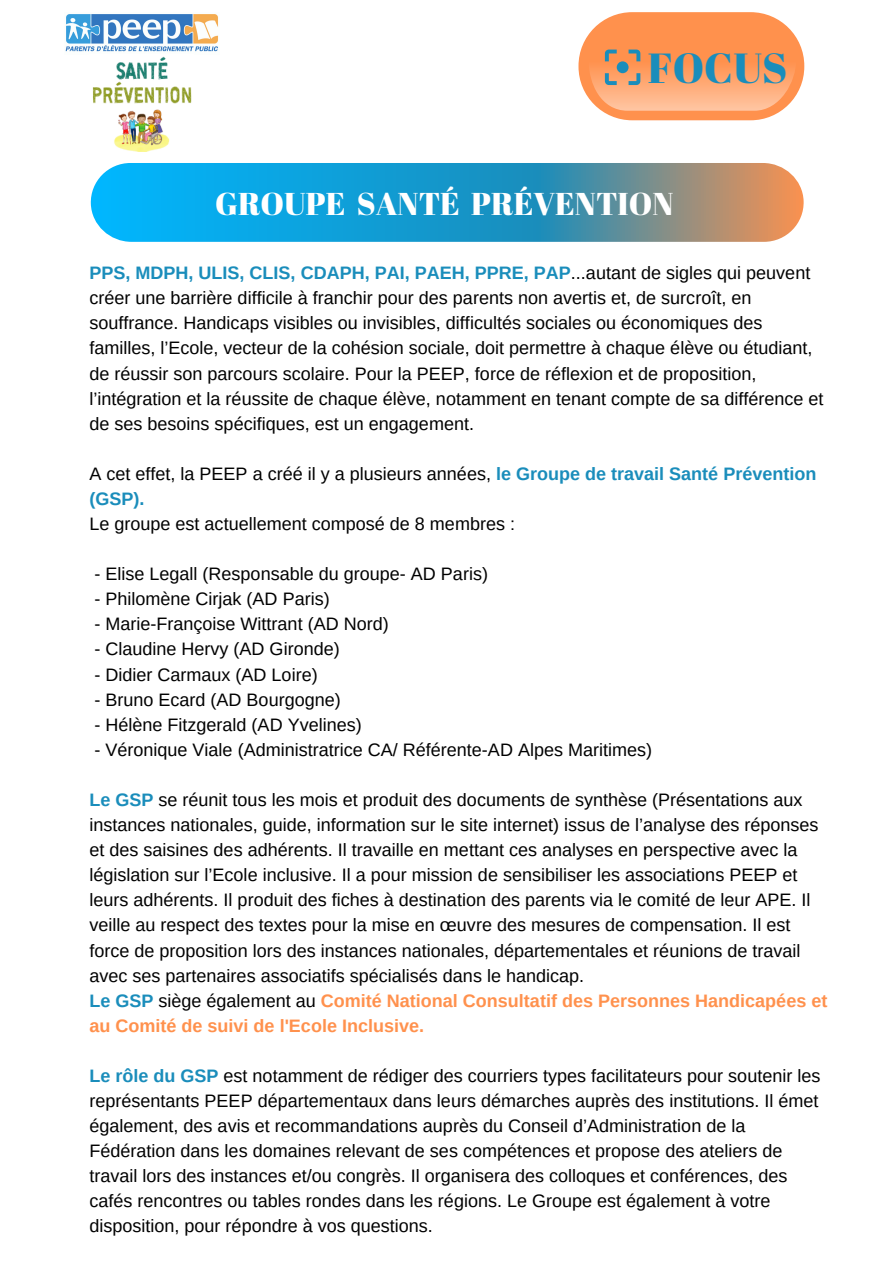
<style>
.page{position:relative;width:894px;height:1264px;background:#fff}
.page>*{position:absolute;margin:0;border:0;box-sizing:border-box;transform-origin:0 0}
.t1{font:42px "Abril Fatface";color:#1a8dbb}
.t2{font:31.5px "Abril Fatface";color:#fff}
.t3{font:18px/25px "Arimo";color:#000}
.s1{font-weight:700;color:#1a8dbb}
.s2{font-weight:700;color:#ff914d}
</style>
<div class="page">
<img style="left:65px;top:14px;width:153px;height:38px">
<div style="left:578px;top:12px;width:226px;height:108px;background:#ff914d;border-radius:54px"></div>
<svg style="left:588px;top:50px;width:208px;height:61px"></svg>
<img style="left:92px;top:56px;width:100px;height:95px">
<svg style="left:90px;top:163px;width:714px;height:79px;background:#409ebf"></svg>
<h1 class="t1" style="left:647px;top:38px;width:141px">FOCUS</h1>
<h2 class="t2" style="left:215px;top:181px;width:459px">GROUPE SANTÉ PRÉVENTION</h2>
<p class="t3" style="left:89px;top:260px;width:735px"><span class="s1">PPS, MDPH, ULIS, CLIS, CDAPH, PAI, PAEH, PPRE, PAP</span>...autant de sigles qui peuvent créer une barrière difficile à franchir pour des parents non avertis et, de surcroît, en souffrance. Handicaps visibles ou invisibles, difficultés sociales ou économiques des familles, l’Ecole, vecteur de la cohésion sociale, doit permettre à chaque élève ou étudiant, de réussir son parcours scolaire. Pour la PEEP, force de réflexion et de proposition, l’intégration et la réussite de chaque élève, notamment en tenant compte de sa différence et de ses besoins spécifiques, est un engagement.</p>
<p class="t3" style="left:89px;top:461px;width:728px">A cet effet, la PEEP a créé il y a plusieurs années, <span class="s1">le Groupe de travail Santé Prévention (GSP).</span></p>
<p class="t3" style="left:89px;top:511px;width:427px">Le groupe est actuellement composé de 8 membres :</p>
<p class="t3" style="left:94px;top:561px;width:395px">- Elise Legall (Responsable du groupe- AD Paris)</p>
<p class="t3" style="left:94px;top:586px;width:237px">- Philomène Cirjak (AD Paris)</p>
<p class="t3" style="left:94px;top:611px;width:296px">- Marie-Françoise Wittrant (AD Nord)</p>
<p class="t3" style="left:94px;top:636px;width:247px">- Claudine Hervy (AD Gironde)</p>
<p class="t3" style="left:94px;top:661px;width:225px">- Didier Carmaux (AD Loire)</p>
<p class="t3" style="left:94px;top:687px;width:248px">- Bruno Ecard (AD Bourgogne)</p>
<p class="t3" style="left:94px;top:712px;width:269px">- Hélène Fitzgerald (AD Yvelines)</p>
<p class="t3" style="left:94px;top:737px;width:559px">- Véronique Viale (Administratrice CA/ Référente-AD Alpes Maritimes)</p>
<p class="t3" style="left:89px;top:787px;width:739px"><span class="s1">Le GSP</span> se réunit tous les mois et produit des documents de synthèse (Présentations aux instances nationales, guide, information sur le site internet) issus de l’analyse des réponses et des saisines des adhérents. Il travaille en mettant ces analyses en perspective avec la législation sur l’Ecole inclusive. Il a pour mission de sensibiliser les associations PEEP et leurs adhérents. Il produit des fiches à destination des parents via le comité de leur APE. Il veille au respect des textes pour la mise en œuvre des mesures de compensation. Il est force de proposition lors des instances nationales, départementales et réunions de travail avec ses partenaires associatifs spécialisés dans le handicap.<br><span class="s1">Le GSP</span> siège également au <span class="s2">Comité National Consultatif des Personnes Handicapées et au Comité de suivi de l'Ecole Inclusive.</span></p>
<p class="t3" style="left:89px;top:1063px;width:732px"><span class="s1">Le rôle du GSP</span> est notamment de rédiger des courriers types facilitateurs pour soutenir les représentants PEEP départementaux dans leurs démarches auprès des institutions. Il émet également, des avis et recommandations auprès du Conseil d’Administration de la Fédération dans les domaines relevant de ses compétences et propose des ateliers de travail lors des instances et/ou congrès. Il organisera des colloques et conférences, des cafés rencontres ou tables rondes dans les régions. Le Groupe est également à votre disposition, pour répondre à vos questions.</p>
</div>
